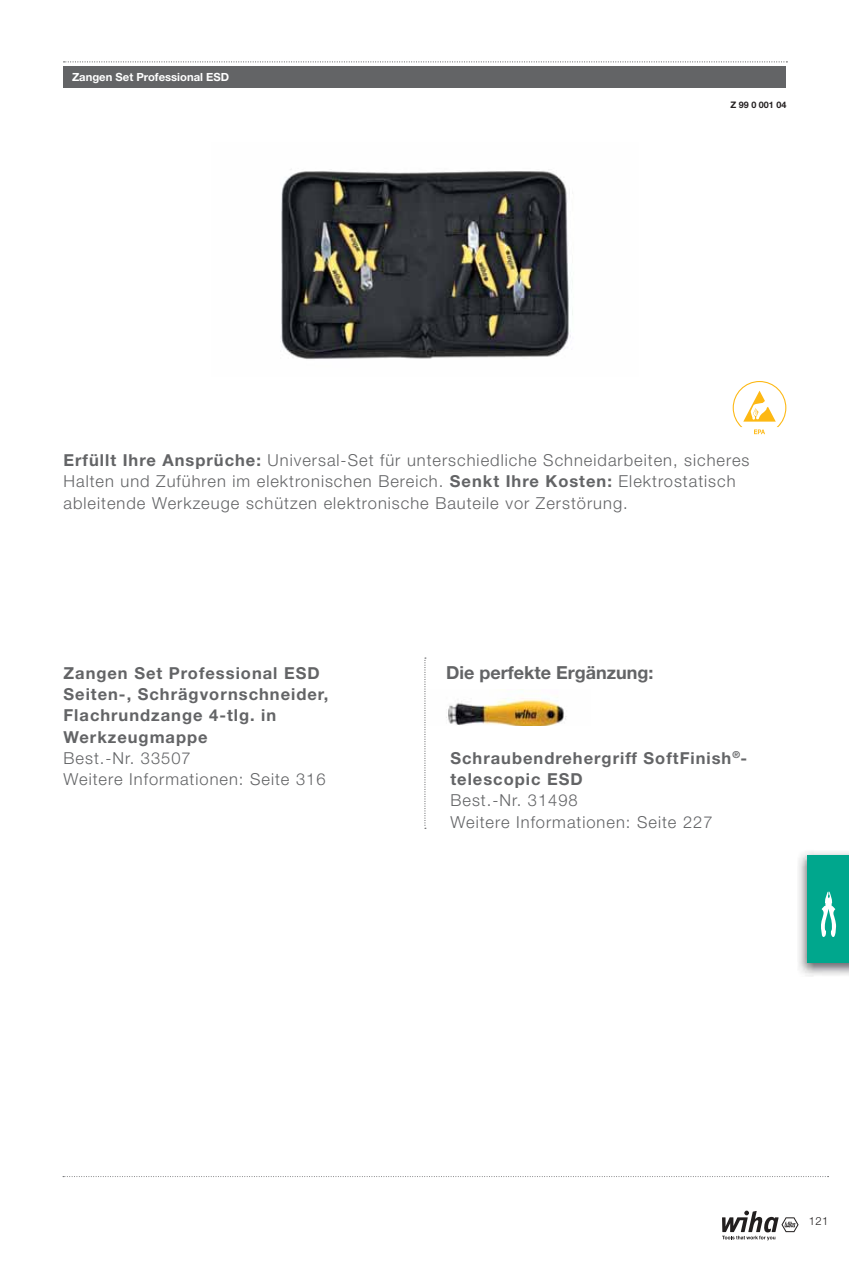
<style>
.page{position:relative;width:849px;height:1262px;background:#fff}
.page>*{position:absolute;margin:0;border:0;box-sizing:border-box;transform-origin:0 0}
.t1{font:700 18px "Helvetica Neue LT Pro";color:#636466}
.t2{font:300 16.5px/21.3px "Helvetica Neue LT Pro";letter-spacing:.06em;color:#636466}
.t3{font:700 16.5px/21.3px "Helvetica Neue LT Pro";letter-spacing:.06em;color:#636466}
.t4{font:700 11.25px "Helvetica Neue LT Pro";color:#fff}
.t5{font:300 11.25px "Helvetica Neue LT Pro";color:#221f1f}
.t6{font:700 9px "Helvetica Neue LT Pro";color:#231f20}
.s1{font-weight:700}
</style>
<div class="page">
<svg style="left:64px;top:61px;width:723px;height:1px"></svg>
<img style="left:280px;top:169px;width:293px;height:190px">
<svg style="left:733px;top:381px;width:53px;height:53px"></svg>
<img style="left:446px;top:689px;width:121px;height:36px">
<svg style="left:424px;top:657px;width:2px;height:171px"></svg>
<img style="left:798px;top:851px;width:51px;height:124px">
<div style="left:808px;top:855px;width:41px;height:107px;background:#00a78d"></div>
<svg style="left:821px;top:891px;width:15px;height:46px"></svg>
<svg style="left:722px;top:1210px;width:77px;height:30px"></svg>
<div style="left:64px;top:66px;width:722px;height:21px;background:#636466"></div>
<p class="t4" style="left:72px;top:73px;width:159px">Zangen Set Professional ESD</p>
<p class="t6" style="left:730px;top:101px;width:57px">Z 99 0 001 04</p>
<p class="t2" style="left:64px;top:451px;width:688px"><span class="s1">Erfüllt Ihre Ansprüche:</span> Universal-Set für unterschiedliche Schneidarbeiten, sicheres<br>Halten und Zuführen im elektronischen Bereich. <span class="s1">Senkt Ihre Kosten:</span> Elektrostatisch ableitende Werkzeuge schützen elektronische Bauteile vor Zerstörung.</p>
<p class="t3" style="left:64px;top:663px;width:266px">Zangen Set Professional ESD<br>Seiten-, Schrägvornschneider,<br>Flachrundzange 4-tlg. in<br>Werkzeugmappe</p>
<p class="t2" style="left:64px;top:749px;width:264px">Best.-Nr. 33507<br>Weitere Informationen: Seite 316</p>
<p class="t1" style="left:446px;top:665px;width:209px">Die perfekte Ergänzung:</p>
<p class="t3" style="left:450px;top:748px;width:298px">Schraubendrehergriff SoftFinish<sup>®</sup>- telescopic ESD</p>
<p class="t2" style="left:450px;top:791px;width:264px">Best.-Nr. 31498<br>Weitere Informationen: Seite 227</p>
<p class="t5" style="left:809px;top:1216px;width:21px">121</p>
</div>
